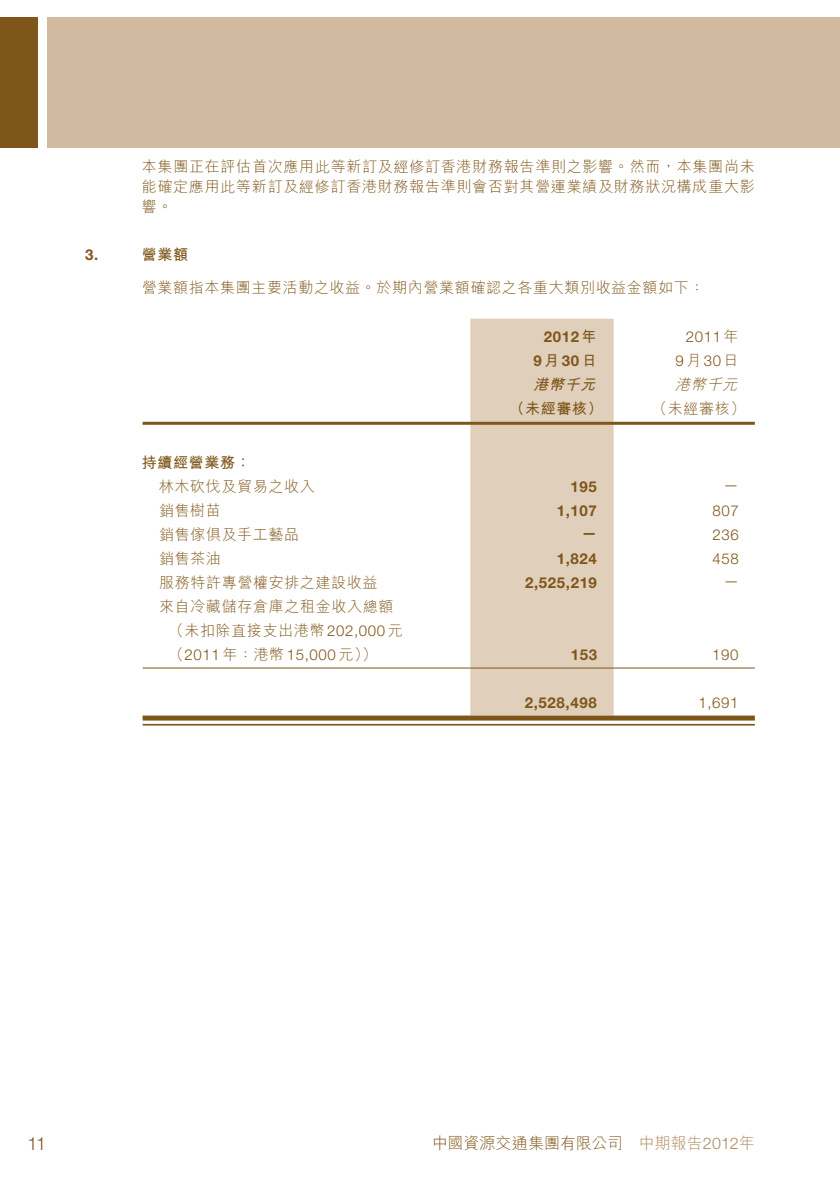
<style>
.page{position:relative;width:840px;height:1191px;background:#fff}
.page>*{position:absolute;margin:0;border:0;box-sizing:border-box;transform-origin:0 0}
.t1{font:300 18px "Helvetica Neue";color:#7f5619}
.t2{font:300 16px "M Hei HK";letter-spacing:-.01em;color:#7f5619}
.t3{font:300 16px "M Hei HK";color:#ab8a5f}
.t4{font:300 15px/20px "M Hei HK";letter-spacing:.04em;color:#7f5619;text-align:justify}
.t5{font:700 15px "Helvetica Neue";letter-spacing:.04em;color:#7f5619}
.t6{font:300 15px "Helvetica Neue";letter-spacing:.04em;color:#7f5619}
.t7{font:700 15px "M Hei HK";letter-spacing:.04em;color:#7f5619}
.t8{font:italic 300 15px "M Hei HK";color:#7f5619}
.t9{font:italic 700 15px "M Hei HK";color:#7f5619}
.s1{font-family:"M Hei HK"}
.s2{font-family:"Helvetica Neue"}
</style>
<div class="page">
<div style="left:0;top:17px;width:37px;height:130px;background:#7f5619"></div>
<div style="left:47px;top:17px;width:792px;height:130px;background:#d0bba1"></div>
<div style="left:471px;top:320px;width:141px;height:395px;background:#dfcfbb"></div>
<svg style="left:470px;top:320px;width:1px;height:72px"></svg>
<hr style="left:470px;top:392px;width:1px;height:30px;background:#dfcfbb">
<svg style="left:470px;top:425px;width:1px;height:165px"></svg>
<hr style="left:470px;top:590px;width:1px;height:72px;background:#dfcfbb">
<svg style="left:470px;top:662px;width:1px;height:53px"></svg>
<hr style="left:470px;top:319px;width:143px;height:1px;background:#dfcfbb">
<svg style="left:612px;top:320px;width:1px;height:72px"></svg>
<hr style="left:612px;top:392px;width:1px;height:30px;background:#dfcfbb">
<svg style="left:612px;top:425px;width:1px;height:165px"></svg>
<hr style="left:612px;top:590px;width:1px;height:72px;background:#dfcfbb">
<svg style="left:612px;top:662px;width:1px;height:53px"></svg>
<hr style="left:142px;top:422px;width:612px;height:3px;background:#7f5619">
<hr style="left:142px;top:667px;width:612px;height:1px;background:#7f5619">
<div style="left:142px;top:715px;width:612px;height:5px;background:#7f5619"></div>
<hr style="left:142px;top:724px;width:612px;height:1px;background:#7f5619">
<p class="t5" style="left:85px;top:246px;width:15px">3.</p>
<p class="t4" style="left:142px;top:156px;width:614px">本集團正在評估首次應用此等新訂及經修訂香港財務報告準則之影響。然而，本集團尚未能確定應用此等新訂及經修訂香港財務報告準則會否對其營運業績及財務狀況構成重大影響。</p>
<p class="t7" style="left:142px;top:244px;width:48px">營業額</p>
<p class="t4" style="left:142px;top:277px;width:564px">營業額指本集團主要活動之收益。於期內營業額確認之各重大類別收益金額如下：</p>
<p class="t6" style="left:685px;top:328px;width:54px">2011 <span class="s1">年</span></p>
<p class="t5" style="left:543px;top:327px;width:54px">2012<span class="s1">年</span></p>
<p class="t5" style="left:533px;top:351px;width:65px">9<span class="s1">月</span>30<span class="s1">日</span></p>
<p class="t6" style="left:675px;top:352px;width:65px">9<span class="s1">月</span>30<span class="s1">日</span></p>
<p class="t9" style="left:533px;top:374px;width:69px">港幣千元</p>
<p class="t8" style="left:674px;top:374px;width:69px">港幣千元</p>
<p class="t7" style="left:509px;top:398px;width:95px">（未經審核）</p>
<p class="t4" style="left:651px;top:398px;width:95px">（未經審核(</p>
<p class="t7" style="left:142px;top:451px;width:110px">持續經營業務：</p>
<p class="t4" style="left:159px;top:476px;width:157px">林木砍伐及貿易之收入</p>
<p class="t5" style="left:570px;top:477px;width:28px">195</p>
<p class="t6" style="left:723px;top:476px;width:16px">—</p>
<p class="t4" style="left:159px;top:500px;width:63px">銷售樹苗</p>
<p class="t5" style="left:556px;top:501px;width:42px">1,107</p>
<p class="t6" style="left:712px;top:501px;width:28px">807</p>
<p class="t4" style="left:159px;top:524px;width:142px">銷售傢俱及手工藝品</p>
<p class="t5" style="left:581px;top:524px;width:16px">—</p>
<p class="t6" style="left:712px;top:525px;width:28px">236</p>
<p class="t4" style="left:159px;top:548px;width:63px">銷售茶油</p>
<p class="t5" style="left:556px;top:549px;width:42px">1,824</p>
<p class="t6" style="left:712px;top:549px;width:28px">458</p>
<p class="t4" style="left:159px;top:572px;width:220px">服務特許專營權安排之建設收益</p>
<p class="t4" style="left:159px;top:596px;width:235px">來自冷藏儲存倉庫之租金收入總額</p>
<p class="t4" style="left:169px;top:620px;width:235px">（未扣除直接支出港幣<span class="s2">202,000</span> 元</p>
<p class="t5" style="left:525px;top:573px;width:73px">2,525,219</p>
<p class="t6" style="left:723px;top:572px;width:16px">—</p>
<p class="t6" style="left:169px;top:645px;width:210px"><span class="s1">（</span>2011<span class="s1">年：港幣</span>15,000 <span class="s1">元 ((</span></p>
<p class="t5" style="left:570px;top:645px;width:28px">153</p>
<p class="t6" style="left:711px;top:645px;width:28px">190</p>
<p class="t5" style="left:524px;top:693px;width:73px">2,528,498</p>
<p class="t6" style="left:698px;top:693px;width:42px">1,691</p>
<p class="t1" style="left:28px;top:1132px;width:20px">11</p>
<p class="t2" style="left:432px;top:1131px;width:192px">中國資源交通集團有限公司</p>
<p class="t3" style="left:638px;top:1131px;width:117px">中期報告<span class="s2">2012</span>年</p>
</div>
